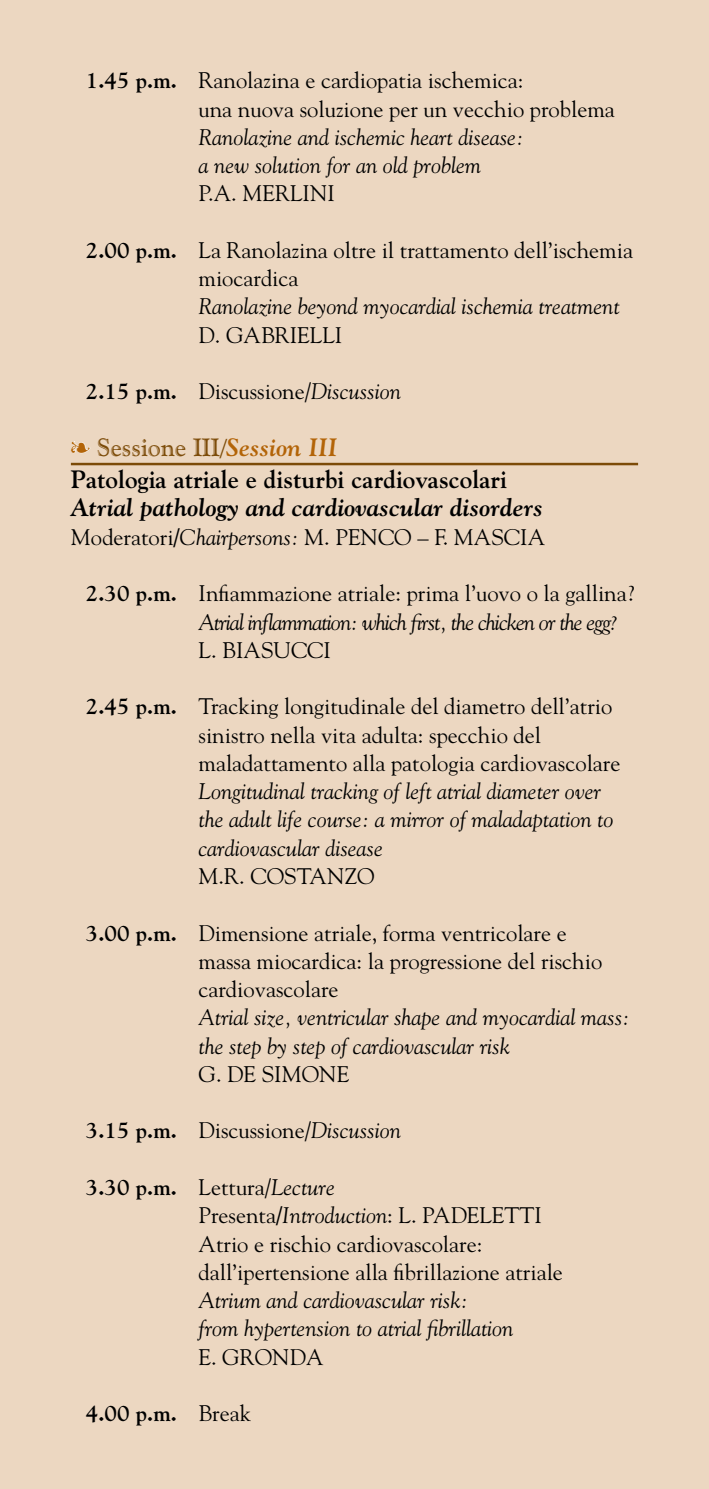
<style>
.page{position:relative;width:709px;height:1489px;background:#fff}
.page>*{position:absolute;margin:0;border:0;box-sizing:border-box;transform-origin:0 0}
.t1{font:italic 700 25px "Goudy";color:#000}
.t2{font:700 25px "Goudy";color:#000}
.t3{font:25px "Goudy Handtooled BT";color:#7c4b08}
.t4{font:22.5px/28.2px "Goudy";color:#000}
.t5{font:italic 22.5px/28.2px "Goudy";color:#000}
.t6{font:italic 22.5px/28.2px "Goudy";letter-spacing:-.04em;color:#000}
.t7{font:700 22.5px "Goudy";color:#000}
.s1{font-weight:700}
.s2{font-style:italic}
.s3{color:#b36408}
.s4{font-family:"Goudy";font-weight:700;font-style:italic;color:#b36408}
.s5{font-weight:700;font-style:normal}
.s6{font-style:normal}
.s7{font-weight:400}
</style>
<div class="page">
<div style="left:0;top:0;width:709px;height:1488px;background:#ecd7c1"></div>
<hr style="left:71px;top:463px;width:567px;height:2px;background:#7c4b08">
<svg style="left:70px;top:441px;width:21px;height:13px"></svg>
<p class="t4" style="left:198px;top:66px;width:418px;text-indent:-113px"><span class="s1">1.45 p.m.</span> Ranolazina e cardiopatia ischemica:<br>una nuova soluzione per un vecchio problema</p>
<p class="t5" style="left:198px;top:122px;width:326px">Ranolazine and ischemic heart disease: a new solution for an old problem</p>
<p class="t4" style="left:198px;top:179px;width:77px">P.A. Merlini</p>
<p class="t4" style="left:198px;top:235px;width:436px;text-indent:-113px"><span class="s1">2.00 p.m.</span> La Ranolazina oltre il trattamento dell’ischemia miocardica</p>
<p class="t5" style="left:198px;top:292px;width:423px">Ranolazine beyond myocardial ischemia treatment</p>
<p class="t4" style="left:198px;top:320px;width:59px">D. Gabrielli</p>
<p class="t4" style="left:86px;top:376px;width:316px"><span class="s1">2.15 p.m.</span> Discussione/<span class="s2">Discussion</span></p>
<p class="t3" style="left:71px;top:431px;width:268px"><span class="s3">❧</span> Sessione III/<span class="s4">Session III</span></p>
<p class="t2" style="left:71px;top:464px;width:438px">Patologia atriale e disturbi cardiovascolari</p>
<p class="t1" style="left:71px;top:492px;width:474px">Atrial pathology and cardiovascular disorders</p>
<p class="t4" style="left:71px;top:522px;width:476px">Moderatori<span class="s2">/Chairpersons:</span> M. PENCO – F. MASCIA</p>
<p class="t6" style="left:198px;top:579px;width:437px;text-indent:-113px"><span class="s5">2.30 p.m.</span> <span class="s6">Infiammazione atriale: prima l’uovo o la gallina?<br></span>Atrial inflammation: which first, the chicken or the egg?</p>
<p class="t4" style="left:198px;top:635px;width:134px">L. BIASUCCI</p>
<p class="t4" style="left:198px;top:691px;width:423px;text-indent:-113px"><span class="s1">2.45 p.m.</span> Tracking longitudinale del diametro dell’atrio sinistro nella vita adulta: specchio del maladattamento alla patologia cardiovascolare</p>
<p class="t5" style="left:198px;top:776px;width:416px">Longitudinal tracking of left atrial diameter over the adult life course: a mirror of maladaptation to cardiovascular disease</p>
<p class="t4" style="left:198px;top:861px;width:178px">M.R. COSTANZO</p>
<p class="t4" style="left:198px;top:917px;width:405px;text-indent:-113px"><span class="s1">3.00 p.m.</span> Dimensione atriale, forma ventricolare e massa miocardica: la progressione del rischio cardiovascolare</p>
<p class="t5" style="left:198px;top:1002px;width:433px">Atrial size, ventricular shape and myocardial mass: the step by step of cardiovascular risk</p>
<p class="t4" style="left:198px;top:1059px;width:152px">G. DE SIMONE</p>
<p class="t4" style="left:86px;top:1115px;width:316px"><span class="s1">3.15 p.m.</span> Discussione/<span class="s2">Discussion</span></p>
<p class="t4" style="left:198px;top:1172px;width:366px;text-indent:-113px"><span class="s1">3.30 p.m.</span> Lettura/<span class="s2">Lecture<br></span>Presenta<span class="s2">/Introduction</span>: L. PADELETTI Atrio e rischio cardiovascolare: dall’ipertensione alla fibrillazione atriale</p>
<p class="t5" style="left:198px;top:1285px;width:316px">Atrium and cardiovascular risk:<br>from hypertension to atrial fibrillation</p>
<p class="t4" style="left:198px;top:1341px;width:127px">E. GRONDA</p>
<p class="t7" style="left:86px;top:1399px;width:167px">4.00 p.m. <span class="s7">Break</span></p>
</div>
